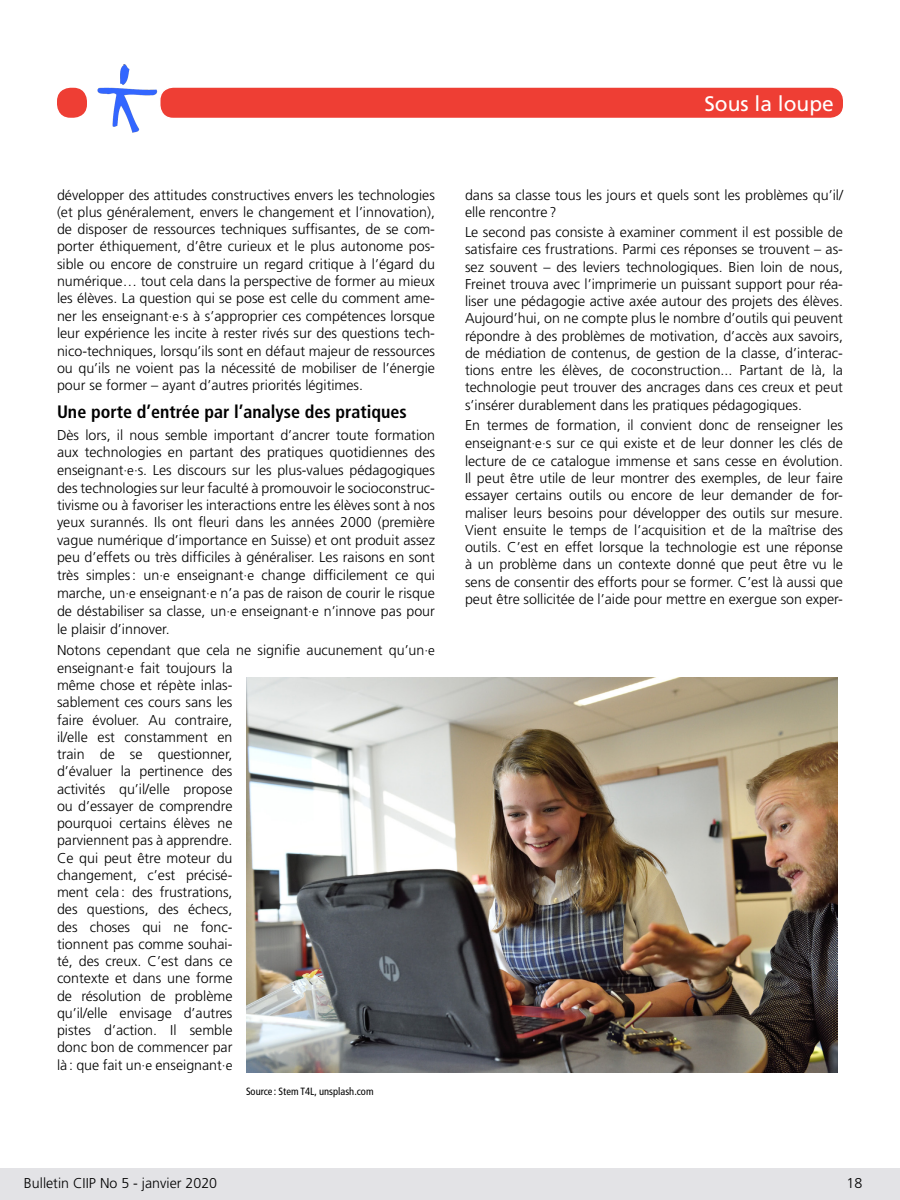
<style>
.page{position:relative;width:900px;height:1200px;background:#fff}
.page>*{position:absolute;margin:0;border:0;box-sizing:border-box;transform-origin:0 0}
.t1{font:21px "Frutiger LT Std";color:#fff}
.Titre_paragraphe1{font:700 condensed 18px "Frutiger LT Std";color:#000}
.t2{font:300 14.25px/17.2px "Frutiger LT Std";color:#000;text-align:justify}
.Bas_de_page_grisé{font:condensed 10.5px "Frutiger LT Std";color:#000}
.s1{font-size:13.5px}
</style>
<div class="page">
<img style="left:97px;top:64px;width:61px;height:69px">
<div style="left:160px;top:87px;width:684px;height:31px;background:#ee3e34;border-radius:14px"></div>
<div style="left:159px;top:86px;width:685px;height:33px;border:2px solid #fff;border-radius:14px"></div>
<div style="left:57px;top:88px;width:30px;height:30px;background:#ee3e34;border-radius:14px"></div>
<img style="left:247px;top:678px;width:591px;height:394px">
<div style="left:0;top:1168px;width:900px;height:32px;background:#e3e3e6"></div>
<p class="t2" style="left:57px;top:186px;width:380px">développer des attitudes constructives envers les technologies (et plus généralement, envers le changement et l’innovation), de disposer de ressources techniques suffisantes, de se com&shy;porter éthiquement, d’être curieux et le plus autonome pos&shy;sible ou encore de construire un regard critique à l’égard du numérique… tout cela dans la perspective de former au mieux les élèves. La question qui se pose est celle du comment ame&shy;ner les enseignant<span class="s1">·e·</span>s à s’approprier ces compétences lorsque leur expérience les incite à rester rivés sur des questions tech&shy;nico-techniques, lorsqu’ils sont en défaut majeur de ressources ou qu’ils ne voient pas la nécessité de mobiliser de l’énergie pour se former – ayant d’autres priorités légitimes.</p>
<p class="Titre_paragraphe1" style="left:57px;top:401px;width:351px">Une porte d’entrée par l’analyse des pratiques</p>
<p class="t2" style="left:57px;top:426px;width:380px;line-height:17.7px">Dès lors, il nous semble important d’ancrer toute formation aux technologies en partant des pratiques quotidiennes des enseignant<span class="s1">·e·</span>s. Les discours sur les plus-values pédagogiques des technologies sur leur faculté à promouvoir le socioconstruc&shy;tivisme ou à favoriser les interactions entre les élèves sont à nos yeux surannés. Ils ont fleuri dans les années 2000 (première vague numérique d’importance en Suisse) et ont produit assez peu d’effets ou très difficiles à généraliser. Les raisons en sont très simples: un<span class="s1">·e</span> enseignant<span class="s1">·e</span> change difficilement ce qui marche, un<span class="s1">·e</span> enseignant<span class="s1">·e</span> n’a pas de raison de courir le risque de déstabiliser sa classe, un<span class="s1">·e</span> enseignant<span class="s1">·e</span> n’innove pas pour le plaisir d’innover.</p>
<p class="t2" style="left:57px;top:641px;width:379px;text-align:left">Notons cependant que cela ne signifie aucunement qu’un<span class="s1">·e </span>enseignant<span class="s1">·e</span> fait toujours la<br>même chose et répète inlas-<br>sablement ces cours sans les<br>faire évoluer. Au contraire,<br>il/elle est constamment en<br>train de se questionner,<br>d’évaluer la pertinence des<br>activités qu’il/elle propose<br>ou d’essayer de comprendre<br>pourquoi certains élèves ne<br>parviennent pas à apprendre.<br>Ce qui peut être moteur du<br>changement, c’est précisé-<br>ment cela : des frustrations,<br>des questions, des échecs,<br>des choses qui ne fonc-<br>tionnent pas comme souhai-<br>té, des creux. C’est dans ce<br>contexte et dans une forme<br>de résolution de problème<br>qu’il/elle envisage d’autres<br>pistes d’action. Il semble<br>donc bon de commencer par<br>là : que fait un<span class="s1">·e</span> enseignant<span class="s1">·e</span></p>
<p class="Bas_de_page_grisé" style="left:246px;top:1085px;width:129px">Source : Stem T4L, unsplash.com</p>
<h1 class="t1" style="left:704px;top:91px;width:131px">Sous la loupe</h1>
<p class="t2" style="left:465px;top:186px;width:380px">dans sa classe tous les jours et quels sont les problèmes qu’il/ elle rencontre?</p>
<p class="t2" style="left:465px;top:224px;width:380px">Le second pas consiste à examiner comment il est possible de satisfaire ces frustrations. Parmi ces réponses se trouvent – as&shy;sez souvent – des leviers technologiques. Bien loin de nous, Freinet trouva avec l’imprimerie un puissant support pour réa&shy;liser une pédagogie active axée autour des projets des élèves.<br>Aujourd’hui, on ne compte plus le nombre d’outils qui peuvent répondre à des problèmes de motivation, d’accès aux savoirs, de médiation de contenus, de gestion de la classe, d’interac&shy;tions entre les élèves, de coconstruction... Partant de là, la technologie peut trouver des ancrages dans ces creux et peut s’insérer durablement dans les pratiques pédagogiques.</p>
<p class="t2" style="left:465px;top:417px;width:380px">En termes de formation, il convient donc de renseigner les enseignant<span class="s1">·e·</span>s sur ce qui existe et de leur donner les clés de lecture de ce catalogue immense et sans cesse en évolution.<br>Il peut être utile de leur montrer des exemples, de leur faire essayer certains outils ou encore de leur demander de for&shy;maliser leurs besoins pour développer des outils sur mesure.<br>Vient ensuite le temps de l’acquisition et de la maîtrise des outils. C’est en effet lorsque la technologie est une réponse à un problème dans un contexte donné que peut être vu le sens de consentir des efforts pour se former. C’est là aussi que peut être sollicitée de l’aide pour mettre en exergue son exper-</p>
<p class="t2" style="left:24px;top:1175px;width:195px">Bulletin CIIP No 5 - janvier 2020</p>
<p class="t2" style="left:847px;top:1175px;width:17px">18</p>
</div>
